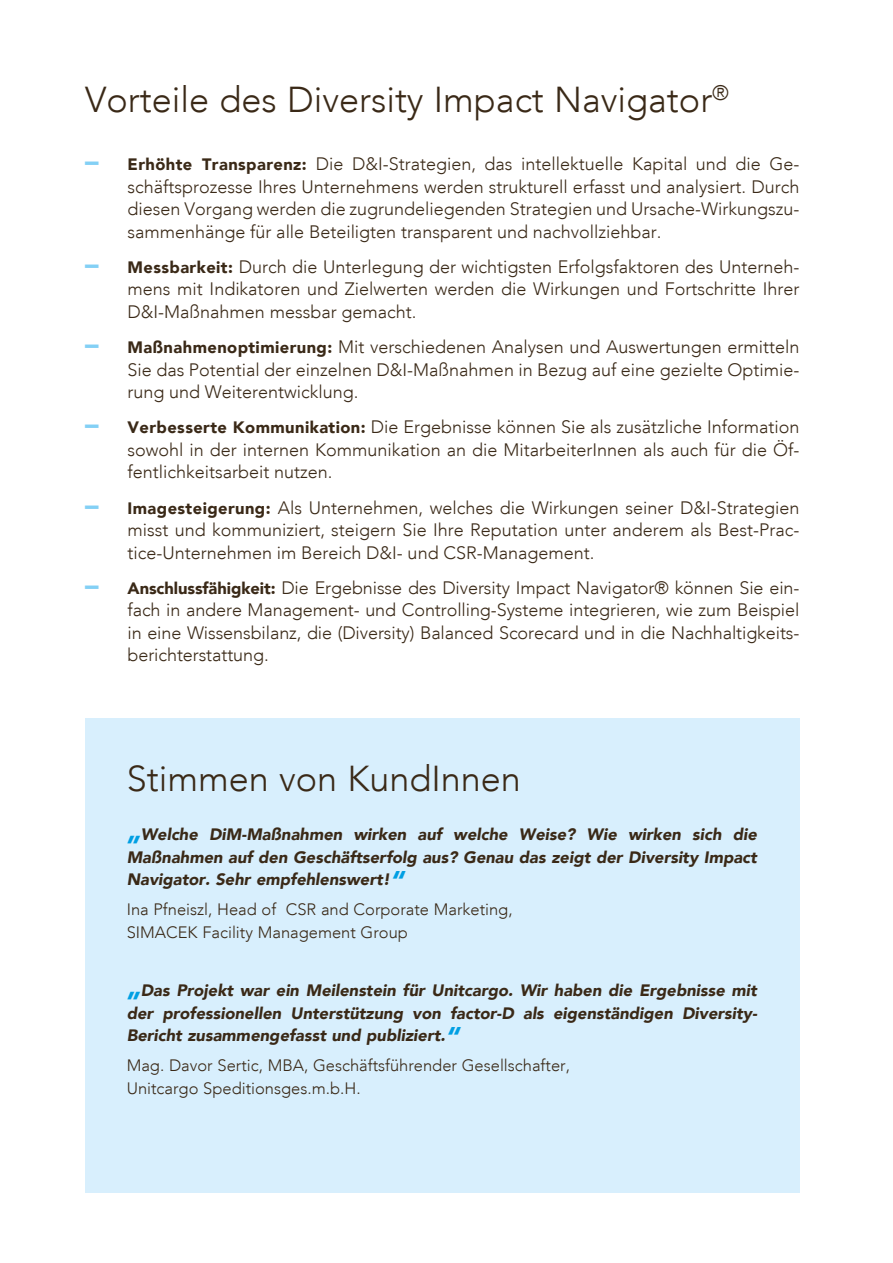
<style>
.page{position:relative;width:893px;height:1263px;background:#fff}
.page>*{position:absolute;margin:0;border:0;box-sizing:border-box;transform-origin:0 0}
.t1{font:36px "Pauser Wondrak";color:#3a2917}
.t2{font:18px/22.5px "Pauser Wondrak";color:#3a2917;text-align:justify}
.t3{font:italic 700 16.5px/22.5px "Pauser Wondrak";color:#3a2917;text-align:justify}
.t4{font:16.5px/22.5px "Pauser Wondrak";color:#3a2917}
.s1{font-family:"Pauser&Wondrak";font-weight:700;font-size:27px;color:#83d0f5}
.s2{font-family:"Pauser&Wondrak";font-weight:700;font-size:16.5px}
.s3{font-size:27px;color:#009fe3}
</style>
<div class="page">
<div style="left:85px;top:719px;width:714px;height:474px;background:#d8effd"></div>
<h1 class="t1" style="left:85px;top:79px;width:646px">Vorteile des Diversity Impact Navigator<sup>®</sup></h1>
<p class="t2" style="left:128px;top:153px;width:673px;text-indent:-43px"><span class="s1">–</span> <span class="s2">Erhöhte Transparenz:</span> Die D&amp;I-Strategien, das intellektuelle Kapital und die Ge&shy;schäftsprozesse Ihres Unternehmens werden strukturell erfasst und analysiert. Durch diesen Vorgang werden die zugrundeliegenden Strategien und Ursache-Wirkungszu&shy;sammenhänge für alle Beteiligten transparent und nachvollziehbar.</p>
<p class="t2" style="left:128px;top:255px;width:673px;text-indent:-43px"><span class="s1">–</span> <span class="s2">Messbarkeit:</span> Durch die Unterlegung der wichtigsten Erfolgsfaktoren des Unterneh&shy;mens mit Indikatoren und Zielwerten werden die Wirkungen und Fortschritte Ihrer D&amp;I-Maßnahmen messbar gemacht.</p>
<p class="t2" style="left:128px;top:336px;width:673px;text-indent:-43px"><span class="s1">–</span> <span class="s2">Maßnahmenoptimierung:</span> Mit verschiedenen Analysen und Auswertungen ermitteln Sie das Potential der einzelnen D&amp;I-Maßnahmen in Bezug auf eine gezielte Optimie&shy;rung und Weiterentwicklung.</p>
<p class="t2" style="left:128px;top:416px;width:673px;text-indent:-43px"><span class="s1">–</span> <span class="s2">Verbesserte Kommunikation:</span> Die Ergebnisse können Sie als zusätzliche Information sowohl in der internen Kommunikation an die MitarbeiterInnen als auch für die Öf&shy;fentlichkeitsarbeit nutzen.</p>
<p class="t2" style="left:128px;top:496px;width:673px;text-indent:-43px"><span class="s1">–</span> <span class="s2">Imagesteigerung:</span> Als Unternehmen, welches die Wirkungen seiner D&amp;I-Strategien misst und kommuniziert, steigern Sie Ihre Reputation unter anderem als Best-Prac&shy;tice-Unternehmen im Bereich D&amp;I- und CSR-Management.</p>
<p class="t2" style="left:128px;top:576px;width:673px;text-indent:-43px"><span class="s1">–</span> <span class="s2">Anschlussfähigkeit:</span> Die Ergebnisse des Diversity Impact Navigator® können Sie ein&shy;fach in andere Management- und Controlling-Systeme integrieren, wie zum Beispiel in eine Wissensbilanz, die (Diversity) Balanced Scorecard und in die Nachhaltigkeits&shy;berichterstattung.</p>
<h1 class="t1" style="left:127px;top:757px;width:396px">Stimmen von KundInnen</h1>
<p class="t3" style="left:127px;top:823px;width:632px"><span class="s3">„</span>Welche DiM-Maßnahmen wirken auf welche Weise? Wie wirken sich die Maßnahmen auf den Geschäftserfolg aus? Genau das zeigt der Diversity Impact Navigator. Sehr empfehlenswert!<span class="s3">“</span></p>
<p class="t4" style="left:127px;top:898px;width:387px">Ina Pfneiszl, Head of CSR and Corporate Marketing,<br>SIMACEK Facility Management Group</p>
<p class="t3" style="left:127px;top:979px;width:632px"><span class="s3">„</span>Das Projekt war ein Meilenstein für Unitcargo. Wir haben die Ergebnisse mit der professionellen Unterstützung von factor-D als eigenständigen Diversity-Bericht zusammengefasst und publiziert.<span class="s3">“</span></p>
<p class="t4" style="left:127px;top:1054px;width:445px">Mag. Davor Sertic, MBA, Geschäftsführender Gesellschafter,<br>Unitcargo Speditionsges.m.b.H.</p>
</div>
